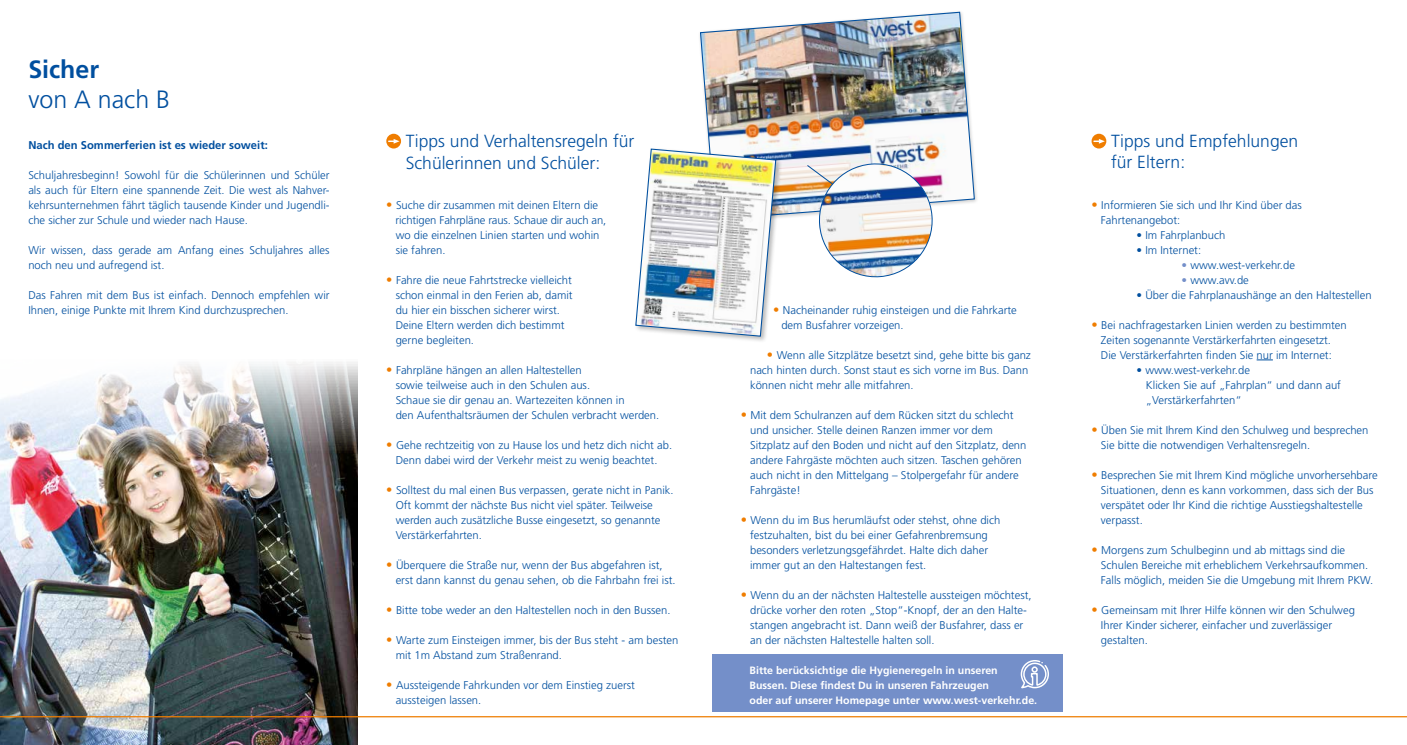
<style>
.page{position:relative;width:1407px;height:745px;background:#fff}
.page>*{position:absolute;margin:0;border:0;box-sizing:border-box;transform-origin:0 0}
.t1{font:300 25px "Frutiger";color:#004f9f}
.t2{font:700 25px "Frutiger";color:#004f9f}
.t3{font:300 17.5px/21px "Frutiger";color:#004f9f}
.t4{font:300 11.25px/15px "Frutiger";color:#004f9f}
.t5{font:700 11.25px "Frutiger";color:#004f9f}
.t6{font:700 10.62px/15px "Frutiger";color:#fff}
.s1{font-size:12.5px;color:#ef7d00}
.s2{color:#748fc9}
</style>
<div class="page">
<svg style="left:1256px;top:359px;width:17px;height:1px"></svg>
<img style="left:0;top:362px;width:358px;height:382px">
<hr style="left:0;top:715px;width:1407px;height:2px;background:#ef7d00">
<div style="left:386px;top:134px;width:15px;height:14px;background:#ef7d00;border-radius:50%"></div>
<svg style="left:388px;top:139px;width:11px;height:5px"></svg>
<div style="left:1091px;top:134px;width:15px;height:14px;background:#ef7d00;border-radius:50%"></div>
<svg style="left:1093px;top:139px;width:12px;height:5px"></svg>
<img style="left:700px;top:11px;width:275px;height:207px">
<img style="left:806px;top:161px;width:128px;height:117px">
<div style="left:634px;top:147px;width:149px;height:196px;background:#000;opacity:.27"></div>
<img style="left:635px;top:148px;width:142px;height:189px">
<div style="left:712px;top:654px;width:351px;height:57px;background:#748fc9"></div>
<svg style="left:1020px;top:660px;width:29px;height:28px"></svg>
<h1 class="t2" style="left:28px;top:55px;width:72px">Sicher</h1>
<h1 class="t1" style="left:28px;top:85px;width:143px">von A nach B</h1>
<p class="t5" style="left:28px;top:138px;width:241px">Nach den Sommerferien ist es wieder soweit:</p>
<p class="t4" style="left:28px;top:167px;width:303px;text-align:justify">Schuljahresbeginn! Sowohl für die Schülerinnen und Schüler als auch für Eltern eine spannende Zeit. Die west als Nahver&shy;kehrsunternehmen fährt täglich tausende Kinder und Jugendli&shy;che sicher zur Schule und wieder nach Hause.</p>
<p class="t4" style="left:28px;top:242px;width:303px">Wir wissen, dass gerade am Anfang eines Schuljahres alles noch neu und aufregend ist.</p>
<p class="t4" style="left:28px;top:287px;width:303px">Das Fahren mit dem Bus ist einfach. Dennoch empfehlen wir<br>Ihnen, einige Punkte mit Ihrem Kind durchzusprechen.</p>
<h2 class="t3" style="left:406px;top:131px;width:230px">Tipps und Verhaltensregeln für<br>Schülerinnen und Schüler:</h2>
<h2 class="t3" style="left:1111px;top:130px;width:189px">Tipps und Empfehlungen für Eltern:</h2>
<p class="t4" style="left:395px;top:197px;width:212px;text-indent:-9px"><span class="s1">•</span> Suche dir zusammen mit deinen Eltern die richtigen Fahrpläne raus. Schaue dir auch an, wo die einzelnen Linien starten und wohin sie fahren.</p>
<p class="t4" style="left:396px;top:272px;width:178px;text-indent:-9px"><span class="s1">•</span> Fahre die neue Fahrtstrecke vielleicht schon einmal in den Ferien ab, damit du hier ein bisschen sicherer wirst.<br>Deine Eltern werden dich bestimmt gerne begleiten.</p>
<p class="t4" style="left:396px;top:362px;width:265px;text-indent:-9px"><span class="s1">•</span> Fahrpläne hängen an allen Haltestellen<br>sowie teilweise auch in den Schulen aus.<br>Schaue sie dir genau an. Wartezeiten können in<br>den Aufenthaltsräumen der Schulen verbracht werden.</p>
<p class="t4" style="left:386px;top:437px;width:287px;text-align:center"><span class="s1">•</span> Gehe rechtzeitig von zu Hause los und hetz dich nicht ab.<br>Denn dabei wird der Verkehr meist zu wenig beachtet.</p>
<p class="t4" style="left:396px;top:482px;width:279px;text-indent:-9px"><span class="s1">•</span> Solltest du mal einen Bus verpassen, gerate nicht in Panik.<br>Oft kommt der nächste Bus nicht viel später. Teilweise werden auch zusätzliche Busse eingesetzt, so genannte Verstärkerfahrten.</p>
<p class="t4" style="left:396px;top:557px;width:281px;text-indent:-9px"><span class="s1">•</span> Überquere die Straße nur, wenn der Bus abgefahren ist, erst dann kannst du genau sehen, ob die Fahrbahn frei ist.</p>
<p class="t4" style="left:386px;top:602px;width:286px"><span class="s1">•</span> Bitte tobe weder an den Haltestellen noch in den Bussen.</p>
<p class="t4" style="left:396px;top:632px;width:284px;text-indent:-9px"><span class="s1">•</span> Warte zum Einsteigen immer, bis der Bus steht - am besten mit 1m Abstand zum Straßenrand.</p>
<p class="t4" style="left:396px;top:677px;width:241px;text-indent:-9px"><span class="s1">•</span> Aussteigende Fahrkunden vor dem Einstieg zuerst aussteigen lassen.</p>
<p class="t4" style="left:781px;top:302px;width:237px;text-indent:-8px"><span class="s1">•</span> Nacheinander ruhig einsteigen und die Fahrkarte dem Busfahrer vorzeigen.</p>
<p class="t4" style="left:750px;top:347px;width:282px;text-indent:17px"><span class="s1">•</span> Wenn alle Sitzplätze besetzt sind, gehe bitte bis ganz nach hinten durch. Sonst staut es sich vorne im Bus. Dann können nicht mehr alle mitfahren.</p>
<p class="t4" style="left:750px;top:407px;width:278px;text-indent:-9px"><span class="s1">•</span> Mit dem Schulranzen auf dem Rücken sitzt du schlecht und unsicher. Stelle deinen Ranzen immer vor dem Sitzplatz auf den Boden und nicht auf den Sitzplatz, denn andere Fahrgäste möchten auch sitzen. Taschen gehören auch nicht in den Mittelgang – Stolpergefahr für andere Fahrgäste!</p>
<p class="t4" style="left:750px;top:512px;width:252px;text-indent:-9px"><span class="s1">•</span> Wenn du im Bus herumläufst oder stehst, ohne dich festzuhalten, bist du bei einer Gefahrenbremsung besonders verletzungsgefährdet. Halte dich daher immer gut an den Haltestangen fest.</p>
<p class="t4" style="left:750px;top:587px;width:283px;text-indent:-9px"><span class="s1">•</span> Wenn du an der nächsten Haltestelle aussteigen möchtest, drücke vorher den roten „Stop“-Knopf, der an den Halte&shy;stangen angebracht ist. Dann weiß der Busfahrer, dass er an der nächsten Haltestelle halten soll.</p>
<p class="t6" style="left:749px;top:662px;width:289px">Bitte berücksichtige die Hygieneregeln in unseren<br>Bussen. Diese findest Du in unseren Fahrzeugen<br>oder auf unserer Homepage unter www.west-verkehr.de.</p>
<p class="t4" style="left:1101px;top:197px;width:202px;text-indent:-9px"><span class="s1">•</span> Informieren Sie sich und Ihr Kind über das<br>Fahrtenangebot:</p>
<p class="t4" style="left:1136px;top:227px;width:90px">• Im Fahrplanbuch</p>
<p class="t4" style="left:1136px;top:242px;width:66px">• Im Internet:</p>
<p class="t4" style="left:1181px;top:257px;width:115px"><span class="s2">•</span> www.west-verkehr.de</p>
<p class="t4" style="left:1181px;top:272px;width:69px"><span class="s2">•</span> www.avv.de</p>
<p class="t4" style="left:1136px;top:287px;width:237px">• Über die Fahrplanaushänge an den Haltestellen</p>
<p class="t4" style="left:1091px;top:317px;width:257px;text-align:center"><span class="s1">•</span> Bei nachfragestarken Linien werden zu bestimmten<br>Zeiten sogenannte Verstärkerfahrten eingesetzt.<br>Die Verstärkerfahrten finden Sie nur im Internet:</p>
<p class="t4" style="left:1146px;top:362px;width:197px;text-indent:-9px">• www.west-verkehr.de<br>Klicken Sie auf „Fahrplan“ und dann auf „Verstärkerfahrten“</p>
<p class="t4" style="left:1101px;top:422px;width:269px;text-indent:-9px"><span class="s1">•</span> Üben Sie mit Ihrem Kind den Schulweg und besprechen<br>Sie bitte die notwendigen Verhaltensregeln.</p>
<p class="t4" style="left:1101px;top:467px;width:278px;text-indent:-9px"><span class="s1">•</span> Besprechen Sie mit Ihrem Kind mögliche unvorhersehbare Situationen, denn es kann vorkommen, dass sich der Bus verspätet oder Ihr Kind die richtige Ausstiegshaltestelle verpasst.</p>
<p class="t4" style="left:1101px;top:542px;width:274px;text-indent:-9px"><span class="s1">•</span> Morgens zum Schulbeginn und ab mittags sind die<br>Schulen Bereiche mit erheblichem Verkehrsaufkommen.<br>Falls möglich, meiden Sie die Umgebung mit Ihrem PKW.</p>
<p class="t4" style="left:1101px;top:602px;width:255px;text-indent:-9px"><span class="s1">•</span> Gemeinsam mit Ihrer Hilfe können wir den Schulweg<br>Ihrer Kinder sicherer, einfacher und zuverlässiger gestalten.</p>
</div>
